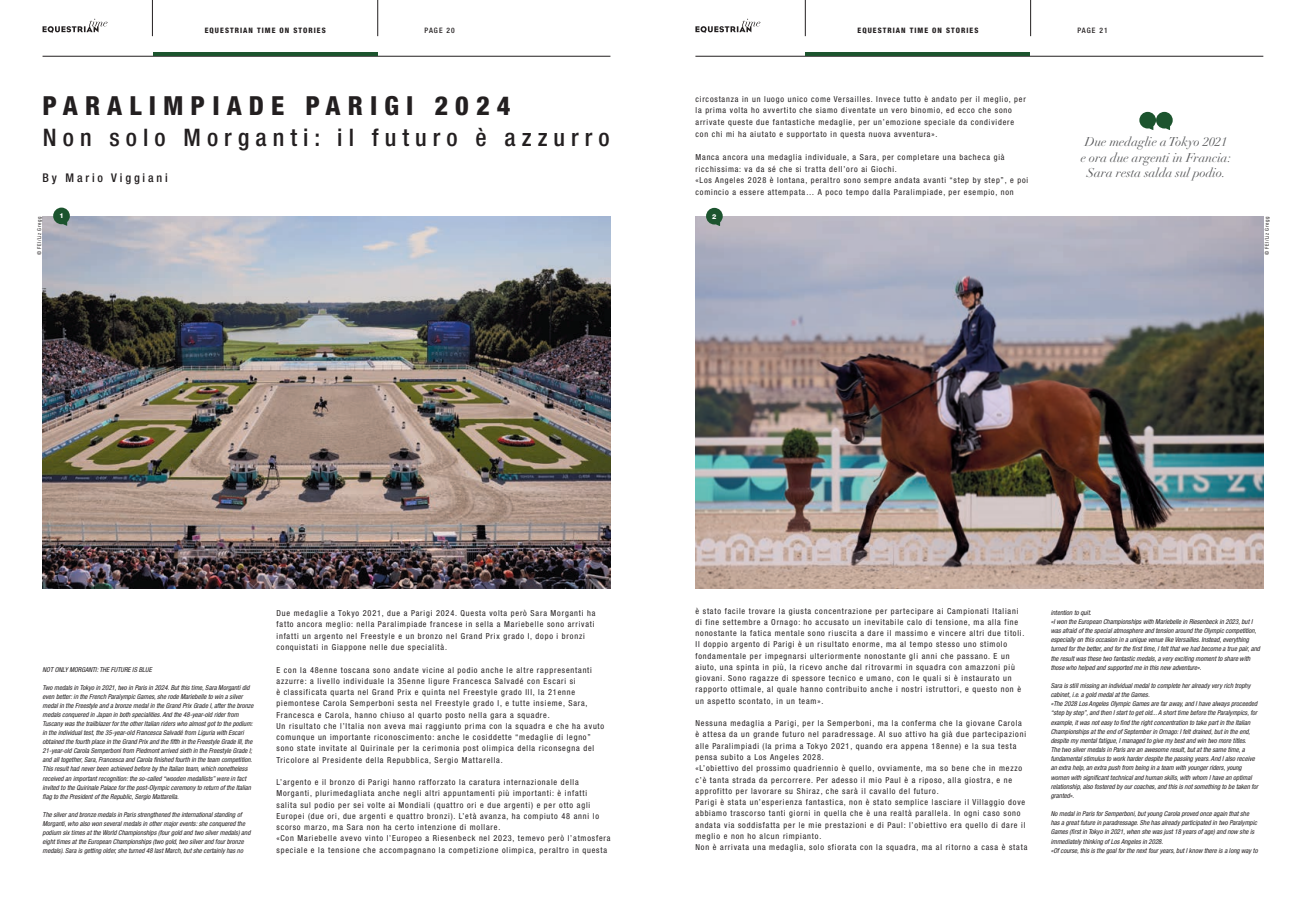
<style>
.page{position:relative;width:1306px;height:904px;background:#fff}
.page>*{position:absolute;margin:0;border:0;box-sizing:border-box;transform-origin:0 0}
.t1{font:800 condensed 26.25px "Helvetica Neue LT Std";letter-spacing:.27em;color:#231f20}
.t2{font:500 condensed 24.15px "Helvetica Neue LT Std";letter-spacing:.25em;color:#231f20}
.t3{font:italic 12.6px "Didot LT Std";color:#57585a}
.t4{font:500 condensed 12px "Helvetica Neue LT Std";letter-spacing:.235em;color:#231f20}
.t5{font:condensed 8.25px/11.2px "Helvetica Neue LT Std";letter-spacing:.1em;color:#231f20}
.t6{font:800 condensed 7.5px "Helvetica Neue LT Std";letter-spacing:.14em;color:#231f20}
.t7{font:500 condensed 7.5px "Helvetica Neue LT Std";letter-spacing:.14em;color:#231f20}
.t8{font:italic condensed 6.75px/9.1px "Helvetica Neue LT Std";color:#231f20}
.t9{font:800 6.75px "Helvetica Neue LT Std";color:#fff}
.t10{font:condensed 5.25px "Helvetica Neue LT Std";letter-spacing:.1em;color:#231f20}
.s1{color:#fff}
</style>
<div class="page">
<img style="left:43px;top:217px;width:567px;height:371px">
<hr style="left:152px;top:0;width:1px;height:36px;background:#231f20">
<hr style="left:377px;top:0;width:1px;height:36px;background:#231f20">
<svg style="left:43px;top:19px;width:64px;height:14px"></svg>
<hr style="left:43px;top:56px;width:567px;height:1px;background:#231f20">
<hr style="left:153px;top:52px;width:224px;height:4px;background:#1c542e">
<hr style="left:805px;top:0;width:1px;height:36px;background:#231f20">
<hr style="left:1030px;top:0;width:1px;height:36px;background:#231f20">
<svg style="left:695px;top:19px;width:65px;height:14px"></svg>
<hr style="left:695px;top:56px;width:568px;height:1px;background:#231f20">
<hr style="left:805px;top:52px;width:225px;height:4px;background:#1c542e">
<svg style="left:1139px;top:112px;width:33px;height:18px"></svg>
<img style="left:695px;top:217px;width:568px;height:372px">
<svg style="left:53px;top:207px;width:17px;height:19px"></svg>
<svg style="left:706px;top:208px;width:16px;height:18px"></svg>
<p class="t6" style="left:205px;top:25px;width:122px">EQUESTRIAN TIME ON STORIES</p>
<p class="t7" style="left:420px;top:25px;width:36px"><span class="s1">E</span>PAGE 20</p>
<p class="t6" style="left:857px;top:25px;width:122px">EQUESTRIAN TIME ON STORIES</p>
<p class="t7" style="left:1072px;top:25px;width:36px"><span class="s1">E</span>PAGE 21</p>
<p class="t5" style="left:695px;top:93px;width:332px;line-height:11.6px">circostanza in un luogo unico come Versailles. Invece tutto è andato per il meglio, per la prima volta ho avvertito che siamo diventate un vero binomio, ed ecco che sono arrivate queste due fantastiche medaglie, per un’emozione speciale da condividere con chi mi ha aiutato e supportato in questa nuova avventura».</p>
<p class="t5" style="left:695px;top:151px;width:310px;line-height:11.6px">Manca ancora una medaglia individuale, a Sara, per completare una bacheca già ricchissima: va da sé che si tratta dell’oro ai Giochi.</p>
<p class="t5" style="left:695px;top:174px;width:334px;line-height:11.6px">«Los Angeles 2028 è lontana, peraltro sono sempre andata avanti “step by step”, e poi comincio a essere attempata… A poco tempo dalla Paralimpiade, per esempio, non</p>
<p class="t1" style="left:43px;top:89px;width:469px">PARALIMPIADE PARIGI 2024</p>
<p class="t2" style="left:43px;top:123px;width:568px">Non solo Morganti: il futuro è azzurro</p>
<p class="t4" style="left:43px;top:171px;width:127px">By Mario Viggiani</p>
<p class="t9" style="left:59px;top:212px;width:6px">1</p>
<p class="t9" style="left:712px;top:212px;width:6px">2</p>
<p class="t10" style="left:36px;top:255px;width:40px;rotate:-90deg">© FEI/Liz Gregg</p>
<p class="t3" style="left:1084px;top:135px;width:144px">Due medaglie a Tokyo 2021</p>
<p class="t3" style="left:1080px;top:150px;width:152px">e ora due argenti in Francia:</p>
<p class="t3" style="left:1086px;top:165px;width:140px">Sara resta salda sul podio.</p>
<p class="t10" style="left:1263px;top:255px;width:40px;rotate:-90deg">© FEI/Liz Gregg</p>
<p class="t8" style="left:43px;top:665px;width:111px">NOT ONLY MORGANTI: THE FUTURE IS BLUE</p>
<p class="t8" style="left:43px;top:683px;width:212px">Two medals in Tokyo in 2021, two in Paris in 2024. But this time, Sara Morganti did even better: in the French Paralympic Games, she rode Mariebelle to win a silver medal in the Freestyle and a bronze medal in the Grand Prix Grade I, after the bronze medals conquered in Japan in both specialities. And the 48-year-old rider from Tuscany was the trailblazer for the other Italian riders who almost got to the podium: in the individual test, the 35-year-old Francesca Salvadé from Liguria with Escari obtained the fourth place in the Grand Prix and the fifth in the Freestyle Grade III, the 21-year-old Carola Semperboni from Piedmont arrived sixth in the Freestyle Grade I; and all together, Sara, Francesca and Carola finished fourth in the team competition.<br>This result had never been achieved before by the Italian team, which nonetheless received an important recognition: the so-called “wooden medallists” were in fact invited to the Quirinale Palace for the post-Olympic ceremony to return of the Italian flag to the President of the Republic, Sergio Mattarella.</p>
<p class="t8" style="left:43px;top:809px;width:209px">The silver and bronze medals in Paris strengthened the international standing of Morganti, who also won several medals in other major events: she conquered the podium six times at the World Championships (four gold and two silver medals) and eight times at the European Championships (two gold, two silver and four bronze medals). Sara is getting older, she turned 48 last March, but she certainly has no</p>
<p class="t5" style="left:276px;top:607px;width:320px">Due medaglie a Tokyo 2021, due a Parigi 2024. Questa volta però Sara Morganti ha fatto ancora meglio: nella Paralimpiade francese in sella a Mariebelle sono arrivati infatti un argento nel Freestyle e un bronzo nel Grand Prix grado I, dopo i bronzi conquistati in Giappone nelle due specialità.</p>
<p class="t5" style="left:276px;top:664px;width:317px">E con la 48enne toscana sono andate vicine al podio anche le altre rappresentanti azzurre: a livello individuale la 35enne ligure Francesca Salvadé con Escari si<br>è classificata quarta nel Grand Prix e quinta nel Freestyle grado III, la 21enne piemontese Carola Semperboni sesta nel Freestyle grado I, e tutte insieme, Sara, Francesca e Carola, hanno chiuso al quarto posto nella gara a squadre.</p>
<p class="t5" style="left:276px;top:720px;width:329px">Un risultato che l’Italia non aveva mai raggiunto prima con la squadra e che ha avuto comunque un importante riconoscimento: anche le cosiddette “medaglie di legno” sono state invitate al Quirinale per la cerimonia post olimpica della riconsegna del Tricolore al Presidente della Repubblica, Sergio Mattarella.</p>
<p class="t5" style="left:276px;top:776px;width:324px">L’argento e il bronzo di Parigi hanno rafforzato la caratura internazionale della Morganti, plurimedagliata anche negli altri appuntamenti più importanti: è infatti salita sul podio per sei volte ai Mondiali (quattro ori e due argenti) e per otto agli Europei (due ori, due argenti e quattro bronzi). L’età avanza, ha compiuto 48 anni lo scorso marzo, ma Sara non ha certo intenzione di mollare.</p>
<p class="t5" style="left:276px;top:832px;width:335px">«Con Mariebelle avevo vinto l’Europeo a Riesenbeck nel 2023, temevo però l’atmosfera speciale e la tensione che accompagnano la competizione olimpica, peraltro in questa</p>
<p class="t5" style="left:695px;top:605px;width:324px">è stato facile trovare la giusta concentrazione per partecipare ai Campionati Italiani</p>
<p class="t5" style="left:695px;top:616px;width:330px">di fine settembre a Ornago: ho accusato un inevitabile calo di tensione, ma alla fine nonostante la fatica mentale sono riuscita a dare il massimo e vincere altri due titoli.<br>Il doppio argento di Parigi è un risultato enorme, ma al tempo stesso uno stimolo fondamentale per impegnarsi ulteriormente nonostante gli anni che passano. E un aiuto, una spinta in più, la ricevo anche dal ritrovarmi in squadra con amazzoni più giovani. Sono ragazze di spessore tecnico e umano, con le quali si è instaurato un rapporto ottimale, al quale hanno contribuito anche i nostri istruttori, e questo non è un aspetto scontato, in un team».</p>
<p class="t5" style="left:695px;top:717px;width:332px">Nessuna medaglia a Parigi, per la Semperboni, ma la conferma che la giovane Carola è attesa da un grande futuro nel paradressage. Al suo attivo ha già due partecipazioni alle Paralimpiadi (la prima a Tokyo 2021, quando era appena 18enne) e la sua testa pensa subito a Los Angeles 2028.</p>
<p class="t5" style="left:695px;top:762px;width:328px">«L’obiettivo del prossimo quadriennio è quello, ovviamente, ma so bene che in mezzo c’è tanta strada da percorrere. Per adesso il mio Paul è a riposo, alla giostra, e ne approfitto per lavorare su Shiraz, che sarà il cavallo del futuro.</p>
<p class="t5" style="left:695px;top:796px;width:331px">Parigi è stata un’esperienza fantastica, non è stato semplice lasciare il Villaggio dove abbiamo trascorso tanti giorni in quella che è una realtà parallela. In ogni caso sono andata via soddisfatta per le mie prestazioni e di Paul: l’obiettivo era quello di dare il meglio e non ho alcun rimpianto.</p>
<p class="t5" style="left:695px;top:841px;width:333px">Non è arrivata una medaglia, solo sfiorata con la squadra, ma al ritorno a casa è stata</p>
<p class="t8" style="left:1050px;top:608px;width:42px">intention to quit.</p>
<p class="t8" style="left:1050px;top:617px;width:211px">«I won the European Championships with Mariebelle in Riesenbeck in 2023, but I was afraid of the special atmosphere and tension around the Olympic competition, especially on this occasion in a unique venue like Versailles. Instead, everything turned for the better, and for the first time, I felt that we had become a true pair, and the result was these two fantastic medals, a very exciting moment to share with those who helped and supported me in this new adventure».</p>
<p class="t8" style="left:1050px;top:681px;width:201px">Sara is still missing an individual medal to complete her already very rich trophy cabinet, i.e. a gold medal at the Games.</p>
<p class="t8" style="left:1050px;top:699px;width:209px">«The 2028 Los Angeles Olympic Games are far away, and I have always proceeded “step by step”, and then I start to get old... A short time before the Paralympics, for example, it was not easy to find the right concentration to take part in the Italian Championships at the end of September in Ornago: I felt drained, but in the end, despite my mental fatigue, I managed to give my best and win two more titles.<br>The two silver medals in Paris are an awesome result, but at the same time, a fundamental stimulus to work harder despite the passing years. And I also receive an extra help, an extra push from being in a team with younger riders, young women with significant technical and human skills, with whom I have an optimal relationship, also fostered by our coaches, and this is not something to be taken for granted».</p>
<p class="t8" style="left:1050px;top:809px;width:208px">No medal in Paris for Semperboni, but young Carola proved once again that she has a great future in paradressage. She has already participated in two Paralympic Games (first in Tokyo in 2021, when she was just 18 years of age) and now she is immediately thinking of Los Angeles in 2028.</p>
<p class="t8" style="left:1050px;top:846px;width:208px">«Of course, this is the goal for the next four years, but I know there is a long way to</p>
</div>
